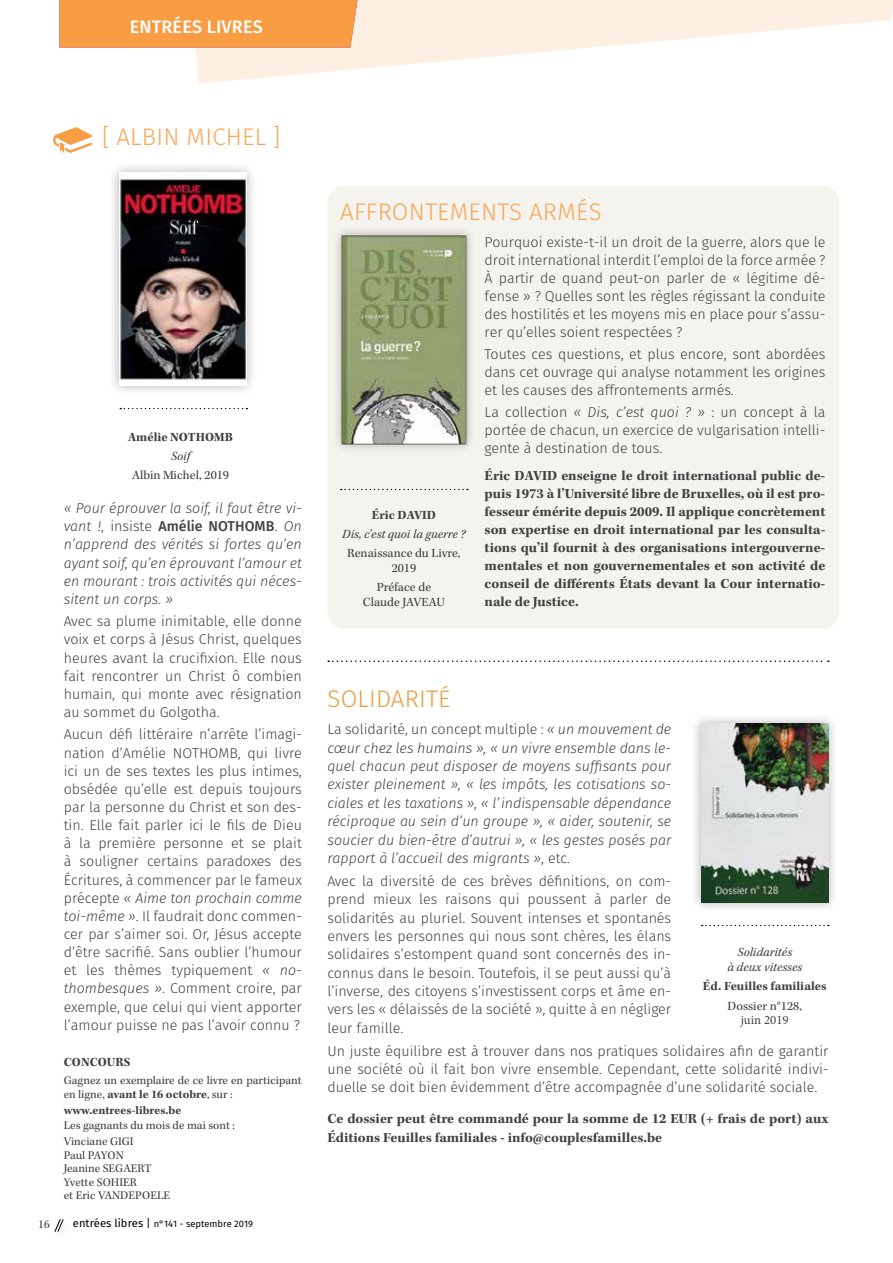
<style>
.page{position:relative;width:893px;height:1263px;background:#fff}
.page>*{position:absolute;margin:0;border:0;box-sizing:border-box;transform-origin:0 0}
.t1{font:300 24px "Fira Sans";letter-spacing:.01em;color:#f9a556}
.t2{font:300 24px "Fira Sans";color:#e99d41}
.t3{font:500 18px "Fira Sans";letter-spacing:-.075em;color:#fff}
.t4{font:500 18px "Fira Sans";letter-spacing:.01em;color:#fff}
.t5{font:300 14.25px/18.1px "Fira Sans";color:#414042;text-align:justify}
.t6{font:italic 300 14.25px/18.5px "Fira Sans";color:#414042;text-align:justify}
.t7{font:700 14.25px/18px "Kepler Std";color:#414042;text-align:justify}
.t8{font:12.9px/14.9px "Kepler Std";color:#414042;text-align:center}
.t9{font:700 12.9px "Kepler Std";color:#414042}
.t10{font:italic 12.9px/14.9px "Kepler Std";color:#414042;text-align:center}
.t11{font:12.9px "Minion Pro";color:#414042}
.t12{font:12px/13.5px "Kepler Std";color:#414042}
.t13{font:700 12px "Kepler Std";color:#414042}
.t14{font:9.3px "Fira Sans";color:#000}
.s1{font-style:normal}
.s2{font-weight:500;font-style:normal}
.s3{font-style:italic}
.s4{font-weight:700}
.s5{font-size:11.25px}
</style>
<div class="page">
<svg style="left:54px;top:1219px;width:10px;height:13px"></svg>
<svg style="left:183px;top:0;width:710px;height:84px;fill:#fdf0e3"></svg>
<div style="left:60px;top:0;width:297px;height:47px;background:#f89d44"></div>
<div style="left:327px;top:186px;width:512px;height:443px;background:#f5f3ee;border-radius:18px"></div>
<svg style="left:328px;top:660px;width:501px;height:2px"></svg>
<div style="left:108px;top:162px;width:150px;height:235px;background:#000;opacity:.3"></div>
<img style="left:119px;top:173px;width:128px;height:213px">
<svg style="left:120px;top:408px;width:127px;height:1px"></svg>
<svg style="left:53px;top:127px;width:39px;height:26px"></svg>
<div style="left:331px;top:225px;width:146px;height:230px;background:#000;opacity:.3"></div>
<img style="left:340px;top:235px;width:128px;height:211px">
<svg style="left:341px;top:489px;width:127px;height:1px"></svg>
<div style="left:690px;top:713px;width:150px;height:200px;background:#000;opacity:.3"></div>
<img style="left:701px;top:724px;width:128px;height:178px">
<svg style="left:702px;top:925px;width:127px;height:1px"></svg>
<p class="t3" style="left:130px;top:14px;width:93px">ENHTRRUUBÉME(O)</p>
<p class="t4" style="left:188px;top:11px;width:58px">RIQUUER</p>
<p class="t4" style="left:182px;top:14px;width:82px">ES LIV ES</p>
<h1 class="t1" style="left:102px;top:120px;width:180px">[ ALBIN MICHEL ]</h1>
<p class="t9" style="left:128px;top:429px;width:106px">Amélie NOTHOMB</p>
<p class="t10" style="left:171px;top:449px;width:20px">Soif</p>
<p class="t8" style="left:132px;top:468px;width:98px">Albin Michel, 2019</p>
<p class="t6" style="left:64px;top:499px;width:240px">« Pour éprouver la soif, il faut être vi&shy;vant !<span class="s1">, insiste</span> <span class="s2">AMÉLIE NOTHOM</span></p>
<p class="t6" style="left:64px;top:517px;width:240px;text-indent:202px"><span class="s2">B</span><span class="s1">.</span> On n’apprend des vérités si fortes qu’en ayant soif, qu’en éprouvant l’amour et en mourant : trois activités qui néces&shy;sitent un corps. »</p>
<p class="t5" style="left:64px;top:612px;width:240px">Avec sa plume inimitable, elle donne voix et corps à Jésus Christ, quelques heures avant la crucifixion. Elle nous fait rencontrer un Christ ô combien humain, qui monte avec résignation au sommet du Golgotha.</p>
<p class="t5" style="left:64px;top:725px;width:240px">Aucun défi littéraire n’arrête l’imagi&shy;nation d’Amélie NOTHOMB, qui livre ici un de ses textes les plus intimes, obsédée qu’elle est depuis toujours par la personne du Christ et son des&shy;tin. Elle fait parler ici le fils de Dieu à la première personne et se plait à souligner certains paradoxes des Écritures, à commencer par le fameux précepte <span class="s3">« Aime ton prochain comme toi-même »</span>. Il faudrait donc commen&shy;cer par s’aimer soi. Or, Jésus accepte d’être sacrifié. Sans oublier l’humour et les thèmes typiquement <span class="s3">« no&shy;thombesques »</span>. Comment croire, par exemple, que celui qui vient apporter l’amour puisse ne pas l’avoir connu ?</p>
<p class="t9" style="left:64px;top:1055px;width:68px">CONCOURS</p>
<p class="t12" style="left:64px;top:1074px;width:240px">Gagnez un exemplaire de ce livre en participant en ligne, <span class="s4">avant le 16 octobre</span>, sur :</p>
<p class="t13" style="left:64px;top:1103px;width:119px">www.entrees-libres.be</p>
<p class="t12" style="left:64px;top:1118px;width:173px;line-height:15.8px">Les gagnants du mois de mai sont :<br>Vinciane GIGI</p>
<p class="t12" style="left:64px;top:1148px;width:95px">Paul PAYON<br>Jeanine SEGAERT<br>Yvette SOHIER<br>et Eric VANDEP OELE</p>
<p class="t12" style="left:38px;top:1218px;width:13px">16</p>
<p class="t14" style="left:73px;top:1218px;width:182px"><span class="s5">entrées libres |</span> n°141 - septembre 2019</p>
<h1 class="t1" style="left:340px;top:195px;width:29px">Affrontements</h1>
<h1 class="t1" style="left:529px;top:195px;width:16px">armés</h1>
<p class="t5" style="left:485px;top:232px;width:342px">Pourquoi existe-t-il un droit de la guerre, alors que le droit international interdit l’emploi de la force armée ?<br>À partir de quand peut-on parler de « légitime dé&shy;fense » ? Quelles sont les règles régissant la conduite des hostilités et les moyens mis en place pour s’assu&shy;rer qu’elles soient respectées ?</p>
<p class="t5" style="left:485px;top:345px;width:342px">Toutes ces questions, et plus encore, sont abordées dans cet ouvrage qui analyse notamment les origines et les causes des affrontements armés.</p>
<p class="t5" style="left:485px;top:403px;width:342px">La collection <span class="s3">« Dis, c’est quoi ? »</span> : un concept à la portée de chacun, un exercice de vulgarisation intelli&shy;gente à destination de tous.</p>
<p class="t7" style="left:485px;top:467px;width:342px">Éric DAVID enseigne le droit international public de&shy;puis 1973 à l’Université libre de Bruxelles, où il est pro&shy;fesseur émérite depuis 2009. Il applique concrètement son expertise en droit international par les consulta&shy;tions qu’il fournit à des organisations intergouverne&shy;mentales et non gouvernementales et son activité de conseil de différents États devant la Cour internatio&shy;nale de Justice.</p>
<p class="t9" style="left:372px;top:507px;width:66px">Éric DAVID</p>
<p class="t10" style="left:342px;top:527px;width:125px">Dis, c’est quoi la guerre ?</p>
<p class="t8" style="left:347px;top:546px;width:115px">Renaissance du Livre,<br>2019</p>
<p class="t8" style="left:363px;top:580px;width:83px">Préface de<br>Claude JAVEAU</p>
<h1 class="t2" style="left:328px;top:682px;width:27px">Solidarité</h1>
<p class="t6" style="left:327px;top:720px;width:345px"><span class="s1">La solidarité, un concept multiple :</span> « un mouvement de cœur chez les humains », « un vivre ensemble dans le&shy;quel chacun peut disposer de moyens suffisants pour exister pleinement », « les impôts, les cotisations so&shy;ciales et les taxations », « l’indispensable dépendance réciproque au sein d’un groupe », « aider, soutenir, se soucier du bien-être d’autrui », « les gestes posés par rapport à l’accueil des migrants »<span class="s1">, etc.</span></p>
<p class="t5" style="left:327px;top:871px;width:345px">Avec la diversité de ces brèves définitions, on com&shy;prend mieux les raisons qui poussent à parler de solidarités au pluriel. Souvent intenses et spontanés envers les personnes qui nous sont chères, les élans solidaires s’estompent quand sont concernés des in&shy;connus dans le besoin. Toutefois, il se peut aussi qu’à l’inverse, des citoyens s’investissent corps et âme en&shy;vers les « délaissés de la société », quitte à en négliger leur famille.</p>
<p class="t5" style="left:327px;top:1041px;width:503px">Un juste équilibre est à trouver dans nos pratiques solidaires afin de garantir une société où il fait bon vivre ensemble. Cependant, cette solidarité indivi&shy;duelle se doit bien évidemment d’être accompagnée d’une solidarité sociale.</p>
<p class="t7" style="left:327px;top:1110px;width:503px;line-height:18.5px">Ce dossier peut être commandé pour la somme de 12 EUR (+ frais de port) aux<br>Éditions Feuilles familiales - info@couplesfamilles.be</p>
<p class="t10" style="left:727px;top:945px;width:76px">Solidarités<br>à deux vitesses</p>
<p class="t9" style="left:703px;top:979px;width:125px">Éd. Feuilles familiales</p>
<p class="t8" style="left:728px;top:998px;width:76px">Dossier n°128,</p>
<p class="t11" style="left:741px;top:1012px;width:49px">juin 2019</p>
</div>
